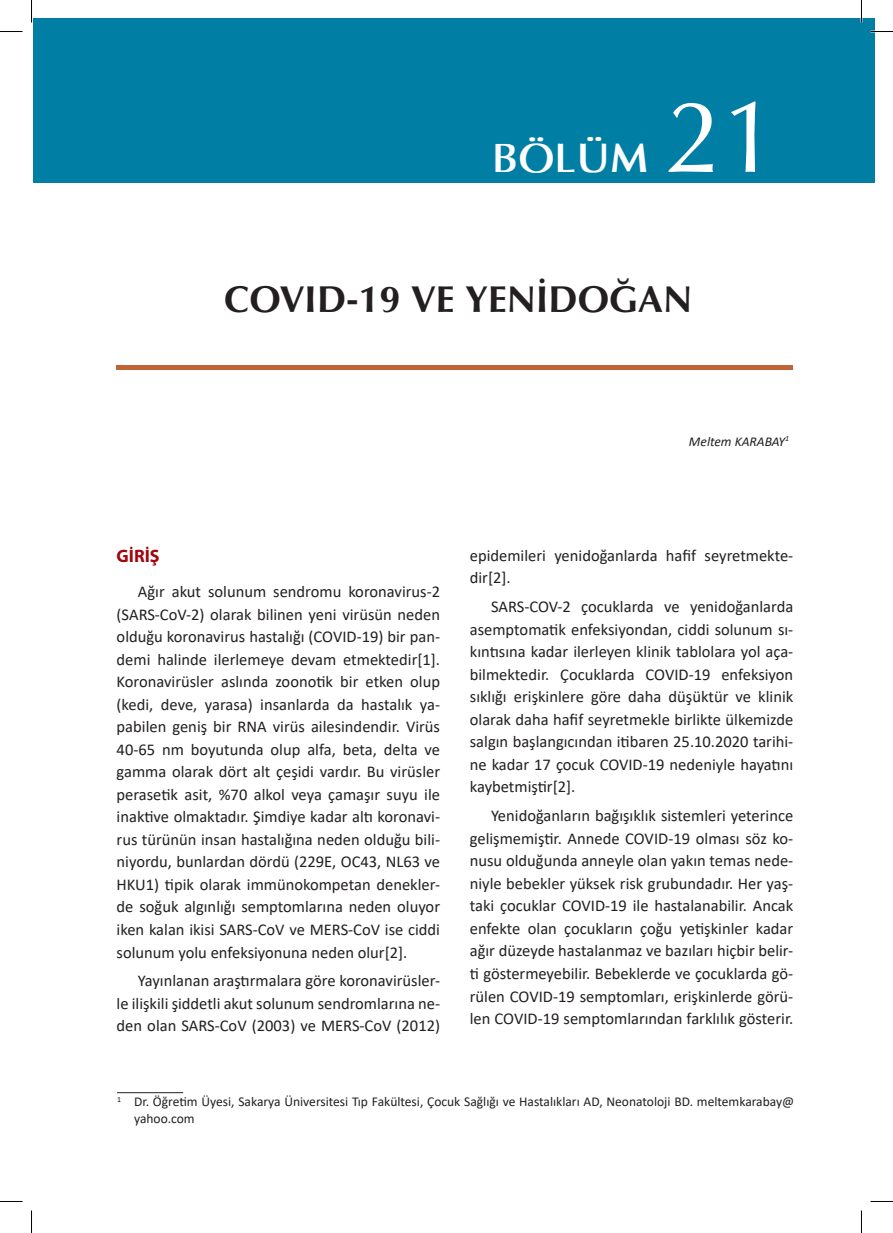
<style>
.page{position:relative;width:893px;height:1233px;background:#fff}
.page>*{position:absolute;margin:0;border:0;box-sizing:border-box;transform-origin:0 0}
.t1{font:103.2px "Optima Normal Tr";color:#fff}
.t2{font:700 40.95px "Optima";color:#fff}
.t3{font:37.5px "Optima Bold Tr";color:#231f20}
.t4{font:700 18px "Myriad Pro";color:#9d070d}
.t5{font:16.5px/22.5px "Calibri";color:#231f20;text-align:justify}
.t6{font:13.5px/16.5px "Calibri";color:#231f20}
.t7{font:italic 13.5px "Calibri";color:#231f20}
</style>
<div class="page">
<hr style="left:117px;top:1092px;width:66px;height:1px;background:#231f20">
<hr style="left:116px;top:365px;width:676px;height:4px;background:#c06437">
<div style="left:33px;top:19px;width:840px;height:164px;background:#007ea4"></div>
<hr style="left:860px;top:0;width:2px;height:23px;background:#fff">
<svg style="left:0;top:31px;width:22px;height:1px"></svg>
<svg style="left:870px;top:31px;width:22px;height:1px"></svg>
<svg style="left:0;top:1201px;width:22px;height:1px"></svg>
<svg style="left:870px;top:1201px;width:22px;height:1px"></svg>
<svg style="left:31px;top:0;width:1px;height:23px"></svg>
<svg style="left:31px;top:1210px;width:1px;height:22px"></svg>
<h2 class="t2" style="left:491px;top:133px;width:158px">BÖLÜM</h2>
<h1 class="t1" style="left:663px;top:76px;width:116px">21</h1>
<h3 class="t3" style="left:224px;top:275px;width:469px">COVID-19 VE YENİDOĞAN</h3>
<p class="t7" style="left:688px;top:432px;width:102px">Meltem KARABAY<sup>1</sup></p>
<p class="t4" style="left:117px;top:545px;width:44px">GİRİŞ</p>
<p class="t5" style="left:117px;top:580px;width:325px;text-indent:21px">Ağır akut solunum sendromu koronavirus-2 (SARS-CoV-2) olarak bilinen yeni virüsün neden olduğu koronavirus hastalığı (COVID-19) bir pan&shy;demi halinde ilerlemeye devam etmektedir[1].<br>Koronavirüsler aslında zoonotik bir etken olup (kedi, deve, yarasa) insanlarda da hastalık ya&shy;pabilen geniş bir RNA virüs ailesindendir. Virüs 40-65 nm boyutunda olup alfa, beta, delta ve gamma olarak dört alt çeşidi vardır. Bu virüsler perasetik asit, %70 alkol veya çamaşır suyu ile inaktive olmaktadır. Şimdiye kadar altı koronavi&shy;rus türünün insan hastalığına neden olduğu bili&shy;niyordu, bunlardan dördü (229E, OC43, NL63 ve HKU1) tipik olarak immünokompetan denekler&shy;de soğuk algınlığı semptomlarına neden oluyor iken kalan ikisi SARS-CoV ve MERS-CoV ise ciddi solunum yolu enfeksiyonuna neden olur[2].</p>
<p class="t5" style="left:116px;top:969px;width:325px;text-indent:21px">Yayınlanan araştırmalara göre koronavirüsler&shy;le ilişkili şiddetli akut solunum sendromlarına ne&shy;den olan SARS-CoV (2003) ve MERS-CoV (2012)</p>
<p class="t5" style="left:469px;top:543px;width:325px">epidemileri yenidoğanlarda hafif seyretmekte&shy;dir[2].</p>
<p class="t5" style="left:469px;top:595px;width:325px;text-indent:21px">SARS-COV-2 çocuklarda ve yenidoğanlarda asemptomatik enfeksiyondan, ciddi solunum sı&shy;kıntısına kadar ilerleyen klinik tablolara yol aça&shy;bilmektedir. Çocuklarda COVID-19 enfeksiyon sıklığı erişkinlere göre daha düşüktür ve klinik olarak daha hafif seyretmekle birlikte ülkemizde salgın başlangıcından itibaren 25.10.2020 tarihi&shy;ne kadar 17 çocuk COVID-19 nedeniyle hayatını kaybetmiştir[2].</p>
<p class="t5" style="left:469px;top:804px;width:325px;text-indent:21px">Yenidoğanların bağışıklık sistemleri yeterince gelişmemiştir. Annede COVID-19 olması söz ko&shy;nusu olduğunda anneyle olan yakın temas nede&shy;niyle bebekler yüksek risk grubundadır. Her yaş&shy;taki çocuklar COVID-19 ile hastalanabilir. Ancak enfekte olan çocukların çoğu yetişkinler kadar ağır düzeyde hastalanmaz ve bazıları hiçbir belir&shy;ti göstermeyebilir. Bebeklerde ve çocuklarda gö&shy;rülen COVID-19 semptomları, erişkinlerde görü&shy;len COVID-19 semptomlarından farklılık gösterir.</p>
<p class="t6" style="left:134px;top:1093px;width:661px;text-indent:-17px"><sup>1</sup> Dr. Öğretim Üyesi, Sakarya Üniversitesi Tıp Fakültesi, Çocuk Sağlığı ve Hastalıkları AD, Neonatoloji BD. meltemkarabay@ yahoo.com</p>
</div>
